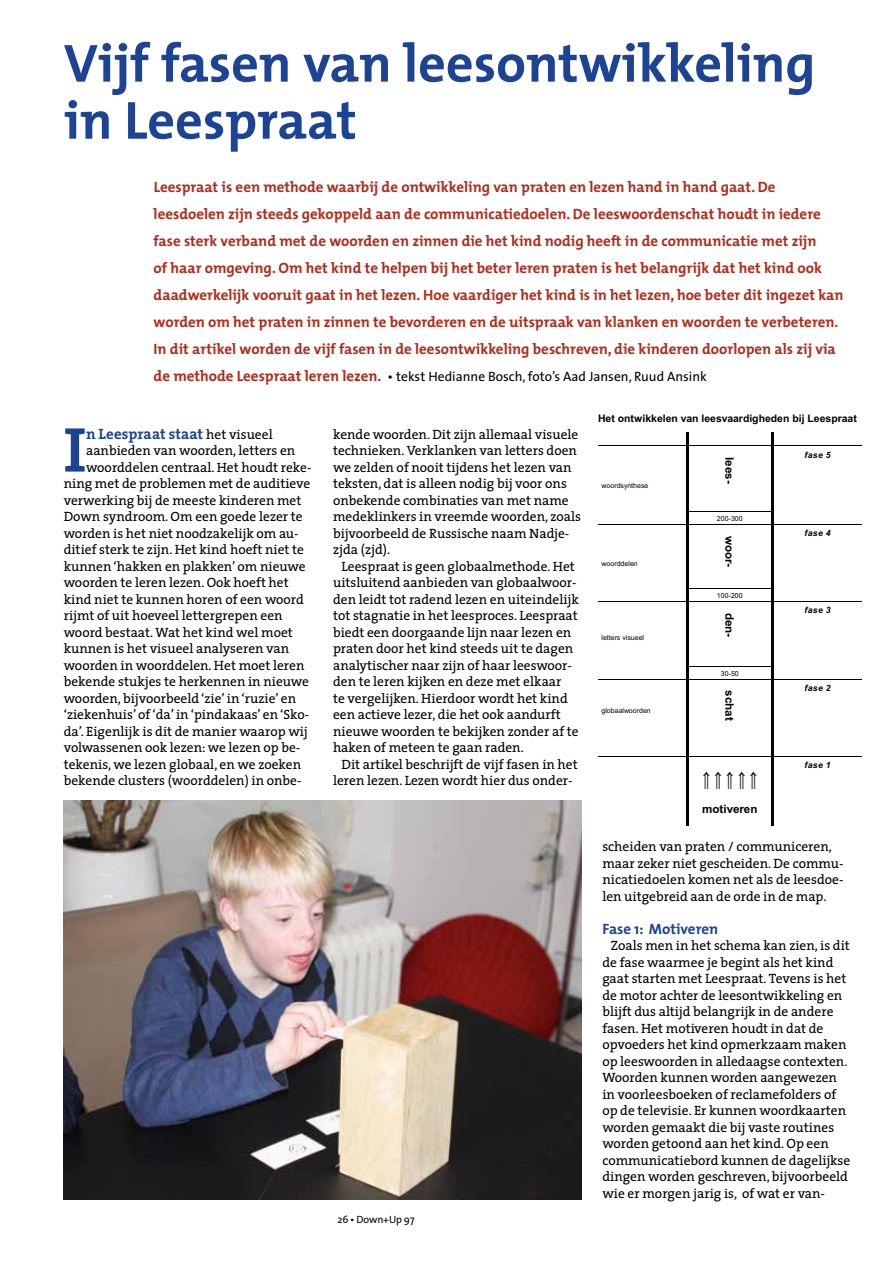
<style>
.page{position:relative;width:893px;height:1263px;background:#fff}
.page>*{position:absolute;margin:0;border:0;box-sizing:border-box;transform-origin:0 0}
.t1{font:700 63.9px "The Serif";color:#1c4394}
.t2{font:700 54px/57px "The Mix";color:#1c4394}
.t3{font:700 15px/27px "The Mix";color:#b22b1a}
.t4{font:700 15px "The Serif";letter-spacing:.005em;color:#1c4394}
.t5{font:700 15px "The Mix";color:#1c4394}
.t6{font:13.5px/16.5px "The Serif";color:#000}
.t7{font:13.5px "The Sans";color:#000}
.t8{font:700 11.55px "Arial";color:#000}
.t9{font:700 10.5px "Arial";color:#000}
.t10{font:10.5px "The Sans";letter-spacing:-.01em;color:#000}
.t11{font:italic 700 8.7px "Arial";letter-spacing:.04em;color:#000}
.t12{font:6.9px "Arial";letter-spacing:.005em;color:#000}
.s1{font-family:"The Mix";font-weight:700;font-size:15px;color:#b22b1a}
.s2{font-weight:400;font-size:13.5px;color:#000}
</style>
<div class="page">
<svg style="left:686px;top:432px;width:3px;height:13px"></svg>
<svg style="left:771px;top:432px;width:3px;height:13px"></svg>
<hr style="left:598px;top:446px;width:88px;height:1px;background:#000">
<hr style="left:686px;top:446px;width:3px;height:65px;background:#000">
<hr style="left:771px;top:446px;width:3px;height:65px;background:#000">
<hr style="left:686px;top:446px;width:88px;height:1px;background:#000">
<hr style="left:774px;top:446px;width:88px;height:1px;background:#000">
<svg style="left:686px;top:512px;width:3px;height:12px"></svg>
<svg style="left:771px;top:512px;width:3px;height:12px"></svg>
<hr style="left:686px;top:511px;width:88px;height:1px;background:#000">
<hr style="left:598px;top:524px;width:88px;height:1px;background:#000">
<hr style="left:686px;top:524px;width:3px;height:64px;background:#000">
<hr style="left:771px;top:524px;width:3px;height:64px;background:#000">
<hr style="left:686px;top:524px;width:88px;height:1px;background:#000">
<hr style="left:774px;top:524px;width:88px;height:1px;background:#000">
<svg style="left:686px;top:589px;width:3px;height:12px"></svg>
<svg style="left:771px;top:589px;width:3px;height:12px"></svg>
<hr style="left:686px;top:588px;width:88px;height:1px;background:#000">
<hr style="left:598px;top:601px;width:88px;height:1px;background:#000">
<hr style="left:686px;top:601px;width:3px;height:65px;background:#000">
<hr style="left:771px;top:601px;width:3px;height:65px;background:#000">
<hr style="left:686px;top:601px;width:88px;height:1px;background:#000">
<hr style="left:774px;top:601px;width:88px;height:1px;background:#000">
<svg style="left:686px;top:667px;width:3px;height:12px"></svg>
<svg style="left:771px;top:667px;width:3px;height:12px"></svg>
<hr style="left:686px;top:666px;width:88px;height:1px;background:#000">
<hr style="left:598px;top:679px;width:88px;height:1px;background:#000">
<hr style="left:686px;top:679px;width:3px;height:77px;background:#000">
<hr style="left:771px;top:679px;width:3px;height:77px;background:#000">
<hr style="left:686px;top:679px;width:88px;height:1px;background:#000">
<hr style="left:774px;top:679px;width:88px;height:1px;background:#000">
<hr style="left:598px;top:756px;width:88px;height:1px;background:#000">
<hr style="left:686px;top:756px;width:3px;height:70px;background:#000">
<hr style="left:771px;top:756px;width:3px;height:70px;background:#000">
<hr style="left:686px;top:756px;width:88px;height:1px;background:#000">
<hr style="left:774px;top:756px;width:88px;height:1px;background:#000">
<img style="left:64px;top:800px;width:517px;height:399px">
<h2 class="t2" style="left:64px;top:33px;width:753px">Vijf fasen van leesontwikkeling in Leespraat</h2>
<p class="t3" style="left:154px;top:173px;width:691px">Leespraat is een methode waarbij de ontwikkeling van praten en lezen hand in hand gaat. De leesdoelen zijn steeds gekoppeld aan de communicatiedoelen. De leeswoordenschat houdt in iedere fase sterk verband met de woorden en zinnen die het kind nodig heeft in de communicatie met zijn<br>of haar omgeving. Om het kind te helpen bij het beter leren praten is het belangrijk dat het kind ook daadwerkelijk vooruit gaat in het lezen. Hoe vaardiger het kind is in het lezen, hoe beter dit ingezet kan worden om het praten in zinnen te bevorderen en de uitspraak van klanken en woorden te verbeteren.<br>In dit artikel worden de vijf fasen in de leesontwikkeling beschreven, die kinderen doorlopen als zij via</p>
<p class="t7" style="left:154px;top:365px;width:555px"><span class="s1">de methode Leespraat leren lezen.</span> • tekst Hedianne Bosch, foto’s Aad Jansen, Ruud Ansink</p>
<h1 class="t1" style="left:64px;top:396px;width:24px">I</h1>
<p class="t4" style="left:86px;top:421px;width:188px">n Leespraat staat <span class="s2">het visueel</span></p>
<p class="t6" style="left:86px;top:442px;width:211px">aanbieden van woorden, letters en</p>
<p class="t6" style="left:86px;top:458px;width:227px">woorddelen centraal. Het houdt reke-</p>
<p class="t6" style="left:64px;top:475px;width:248px">ning met de problemen met de auditieve</p>
<p class="t6" style="left:64px;top:491px;width:239px">verwerking bij de meeste kinderen met</p>
<p class="t6" style="left:64px;top:508px;width:240px">Down syndroom. Om een goede lezer te</p>
<p class="t6" style="left:64px;top:524px;width:236px">worden is het niet noodzakelijk om au-</p>
<p class="t6" style="left:64px;top:541px;width:242px">ditief sterk te zijn. Het kind hoeft niet te</p>
<p class="t6" style="left:64px;top:557px;width:243px">kunnen ‘hakken en plakken’ om nieuwe</p>
<p class="t6" style="left:64px;top:574px;width:227px">woorden te leren lezen. Ook hoeft het</p>
<p class="t6" style="left:64px;top:590px;width:242px">kind niet te kunnen horen of een woord</p>
<p class="t6" style="left:64px;top:607px;width:220px">rijmt of uit hoeveel lettergrepen een</p>
<p class="t6" style="left:64px;top:623px;width:231px">woord bestaat. Wat het kind wel moet</p>
<p class="t6" style="left:64px;top:640px;width:227px">kunnen is het visueel analyseren van</p>
<p class="t6" style="left:64px;top:656px;width:242px">woorden in woorddelen. Het moet leren</p>
<p class="t6" style="left:64px;top:673px;width:247px">bekende stukjes te herkennen in nieuwe</p>
<p class="t6" style="left:64px;top:689px;width:234px">woorden, bijvoorbeeld ‘zie’ in ‘ruzie’ en</p>
<p class="t6" style="left:64px;top:706px;width:247px">‘ziekenhuis’ of ‘da’ in ‘pindakaas’ en ‘Sko-</p>
<p class="t6" style="left:64px;top:722px;width:246px">da’. Eigenlijk is dit de manier waarop wij</p>
<p class="t6" style="left:64px;top:739px;width:238px">volwassenen ook lezen: we lezen op be-</p>
<p class="t6" style="left:64px;top:755px;width:239px">tekenis, we lezen globaal, en we zoeken</p>
<p class="t6" style="left:64px;top:772px;width:239px">bekende clusters (woorddelen) in onbe-</p>
<p class="t6" style="left:333px;top:425px;width:249px">kende woorden. Dit zijn allemaal visuele technieken. Verklanken van letters doen we zelden of nooit tijdens het lezen van teksten, dat is alleen nodig bij voor ons onbekende combinaties van met name medeklinkers in vreemde woorden, zoals bijvoorbeeld de Russische naam Nadje&shy;zjda (zjd).</p>
<p class="t6" style="left:333px;top:557px;width:247px;text-indent:8px">Leespraat is geen globaalmethode. Het uitsluitend aanbieden van globaalwoor&shy;den leidt tot radend lezen en uiteindelijk tot stagnatie in het leesproces. Leespraat biedt een doorgaande lijn naar lezen en praten door het kind steeds uit te dagen analytischer naar zijn of haar leeswoor&shy;den te leren kijken en deze met elkaar<br>te vergelijken. Hierdoor wordt het kind een actieve lezer, die het ook aandurft nieuwe woorden te bekijken zonder af te haken of meteen te gaan raden.</p>
<p class="t6" style="left:333px;top:755px;width:246px;text-indent:8px">Dit artikel beschrijft de vijf fasen in het leren lezen. Lezen wordt hier dus onder-</p>
<p class="t10" style="left:338px;top:1210px;width:79px">26 • Down+Up 97</p>
<p class="t9" style="left:598px;top:411px;width:260px">Het ontwikkelen van leesvaardigheden bij Leespraat</p>
<p class="t12" style="left:601px;top:481px;width:48px">woordsynthese</p>
<p class="t12" style="left:601px;top:559px;width:38px">woorddelen</p>
<p class="t12" style="left:601px;top:633px;width:44px">letters visueel</p>
<p class="t12" style="left:601px;top:706px;width:51px">globaalwoorden</p>
<p class="t8" style="left:737px;top:457px;width:28px;rotate:90deg">lees-</p>
<p class="t12" style="left:717px;top:514px;width:27px">200-300</p>
<p class="t8" style="left:737px;top:535px;width:33px;rotate:90deg">woor-</p>
<p class="t12" style="left:717px;top:591px;width:27px">100-200</p>
<p class="t8" style="left:737px;top:613px;width:26px;rotate:90deg">den-</p>
<p class="t12" style="left:721px;top:669px;width:19px">30-50</p>
<p class="t8" style="left:737px;top:690px;width:32px;rotate:90deg">schat</p>
<p class="t8" style="left:702px;top:802px;width:57px">motiveren</p>
<p class="t11" style="left:804px;top:449px;width:28px">fase 5</p>
<p class="t11" style="left:804px;top:527px;width:28px">fase 4</p>
<p class="t11" style="left:804px;top:605px;width:28px">fase 3</p>
<p class="t11" style="left:804px;top:682px;width:28px">fase 2</p>
<p class="t11" style="left:804px;top:760px;width:28px">fase 1</p>
<p class="t6" style="left:602px;top:838px;width:243px">scheiden van praten / communiceren, maar zeker niet gescheiden. De commu&shy;nicatiedoelen komen net als de leesdoe&shy;len uitgebreid aan de orde in de map.</p>
<p class="t5" style="left:602px;top:916px;width:117px">Fase 1: Motiveren</p>
<p class="t6" style="left:602px;top:937px;width:249px;text-indent:8px">Zoals men in het schema kan zien, is dit de fase waarmee je begint als het kind gaat starten met Leespraat. Tevens is het de motor achter de leesontwikkeling en blijft dus altijd belangrijk in de andere fasen. Het motiveren houdt in dat de opvoeders het kind opmerkzaam maken op leeswoorden in alledaagse contexten.<br>Woorden kunnen worden aangewezen in voorleesboeken of reclamefolders of op de televisie. Er kunnen woordkaarten worden gemaakt die bij vaste routines worden getoond aan het kind. Op een communicatiebord kunnen de dagelijkse dingen worden geschreven, bijvoorbeeld wie er morgen jarig is, of wat er van-</p>
</div>
